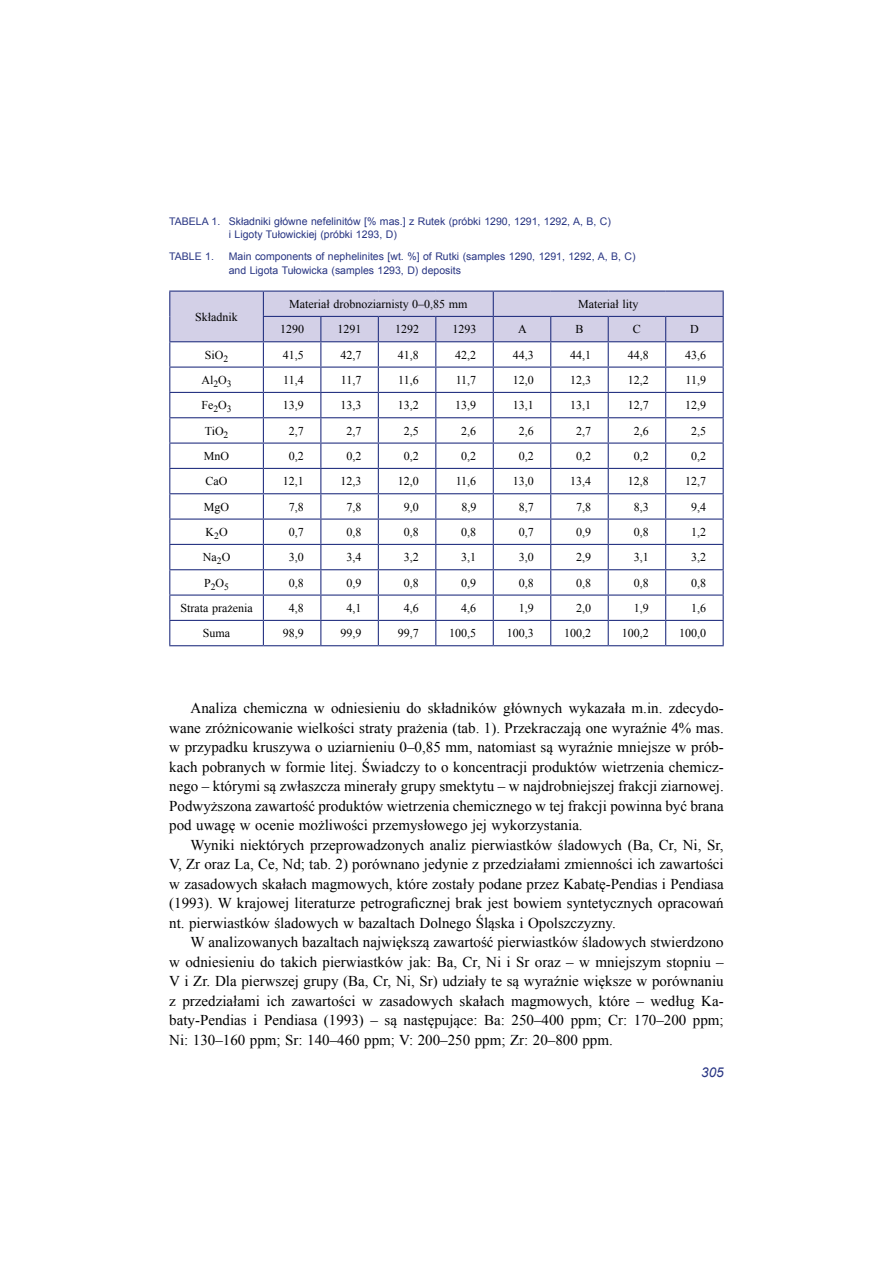
<style>
.page{position:relative;width:893px;height:1263px;background:#fff}
.page>*{position:absolute;margin:0;border:0;box-sizing:border-box;transform-origin:0 0}
.t1{font:15px/19.5px "Times New Roman";color:#000;text-align:justify}
.t2{font:italic 13.5px "Arial";color:#283583}
.t3{font:12px "Times New Roman";color:#000}
.t4{font:10.5px/13.5px "Arial";color:#283583}
</style>
<div class="page">
<hr style="left:169px;top:645px;width:94px;height:1px;background:#283583">
<hr style="left:263px;top:645px;width:58px;height:1px;background:#283583">
<hr style="left:321px;top:645px;width:57px;height:1px;background:#283583">
<hr style="left:378px;top:645px;width:58px;height:1px;background:#283583">
<hr style="left:436px;top:645px;width:57px;height:1px;background:#283583">
<hr style="left:493px;top:645px;width:58px;height:1px;background:#283583">
<hr style="left:551px;top:645px;width:57px;height:1px;background:#283583">
<hr style="left:608px;top:645px;width:58px;height:1px;background:#283583">
<hr style="left:666px;top:645px;width:58px;height:1px;background:#283583">
<svg style="left:169px;top:291px;width:555px;height:354px"></svg>
<p class="t4" style="left:229px;top:214px;width:384px;text-indent:-60px">TABELA 1. Składniki główne nefelinitów [% mas.] z Rutek (próbki 1290, 1291, 1292, A, B, C) i Ligoty Tułowickiej (próbki 1293, D)</p>
<p class="t4" style="left:169px;top:250px;width:46px">TABLE 1.</p>
<p class="t4" style="left:229px;top:250px;width:408px">Main components of nephelinites [wt. %] of Rutki (samples 1290, 1291, 1292, A, B, C) and Ligota Tułowicka (samples 1293, D) deposits</p>
<p class="t3" style="left:195px;top:308px;width:44px">Składnik</p>
<p class="t3" style="left:289px;top:296px;width:180px">Materiał drobnoziarnisty 0–0,85 mm</p>
<p class="t3" style="left:578px;top:296px;width:62px">Materiał lity</p>
<p class="t3" style="left:280px;top:321px;width:25px">1290</p>
<p class="t3" style="left:338px;top:321px;width:25px">1291</p>
<p class="t3" style="left:395px;top:321px;width:25px">1292</p>
<p class="t3" style="left:453px;top:321px;width:25px">1293</p>
<p class="t3" style="left:518px;top:321px;width:10px">A</p>
<p class="t3" style="left:575px;top:321px;width:10px">B</p>
<p class="t3" style="left:633px;top:321px;width:10px">C</p>
<p class="t3" style="left:690px;top:321px;width:10px">D</p>
<p class="t3" style="left:205px;top:346px;width:25px">SiO<sub>2</sub></p>
<p class="t3" style="left:283px;top:346px;width:22px">41,5</p>
<p class="t3" style="left:340px;top:346px;width:22px">42,7</p>
<p class="t3" style="left:398px;top:346px;width:22px">41,8</p>
<p class="t3" style="left:455px;top:346px;width:22px">42,2</p>
<p class="t3" style="left:513px;top:346px;width:22px">44,3</p>
<p class="t3" style="left:570px;top:346px;width:22px">44,1</p>
<p class="t3" style="left:628px;top:346px;width:22px">44,8</p>
<p class="t3" style="left:685px;top:346px;width:22px">43,6</p>
<p class="t3" style="left:201px;top:372px;width:32px">Al<sub>2</sub>O<sub>3</sub></p>
<p class="t3" style="left:283px;top:372px;width:22px">11,4</p>
<p class="t3" style="left:341px;top:372px;width:22px">11,7</p>
<p class="t3" style="left:398px;top:372px;width:22px">11,6</p>
<p class="t3" style="left:456px;top:372px;width:22px">11,7</p>
<p class="t3" style="left:513px;top:372px;width:22px">12,0</p>
<p class="t3" style="left:570px;top:372px;width:22px">12,3</p>
<p class="t3" style="left:628px;top:372px;width:22px">12,2</p>
<p class="t3" style="left:686px;top:372px;width:22px">11,9</p>
<p class="t3" style="left:201px;top:397px;width:32px">Fe<sub>2</sub>O<sub>3</sub></p>
<p class="t3" style="left:283px;top:397px;width:22px">13,9</p>
<p class="t3" style="left:340px;top:397px;width:22px">13,3</p>
<p class="t3" style="left:398px;top:397px;width:22px">13,2</p>
<p class="t3" style="left:455px;top:397px;width:22px">13,9</p>
<p class="t3" style="left:513px;top:397px;width:22px">13,1</p>
<p class="t3" style="left:570px;top:397px;width:22px">13,1</p>
<p class="t3" style="left:628px;top:397px;width:22px">12,7</p>
<p class="t3" style="left:685px;top:397px;width:22px">12,9</p>
<p class="t3" style="left:205px;top:422px;width:25px">TiO<sub>2</sub></p>
<p class="t3" style="left:289px;top:422px;width:16px">2,7</p>
<p class="t3" style="left:346px;top:422px;width:16px">2,7</p>
<p class="t3" style="left:404px;top:422px;width:16px">2,5</p>
<p class="t3" style="left:461px;top:422px;width:16px">2,6</p>
<p class="t3" style="left:519px;top:422px;width:16px">2,6</p>
<p class="t3" style="left:576px;top:422px;width:16px">2,7</p>
<p class="t3" style="left:634px;top:422px;width:16px">2,6</p>
<p class="t3" style="left:691px;top:422px;width:16px">2,5</p>
<p class="t3" style="left:204px;top:448px;width:27px">MnO</p>
<p class="t3" style="left:289px;top:448px;width:16px">0,2</p>
<p class="t3" style="left:346px;top:448px;width:16px">0,2</p>
<p class="t3" style="left:404px;top:448px;width:16px">0,2</p>
<p class="t3" style="left:461px;top:448px;width:16px">0,2</p>
<p class="t3" style="left:519px;top:448px;width:16px">0,2</p>
<p class="t3" style="left:576px;top:448px;width:16px">0,2</p>
<p class="t3" style="left:634px;top:448px;width:16px">0,2</p>
<p class="t3" style="left:691px;top:448px;width:16px">0,2</p>
<p class="t3" style="left:206px;top:473px;width:23px">CaO</p>
<p class="t3" style="left:283px;top:473px;width:22px">12,1</p>
<p class="t3" style="left:340px;top:473px;width:22px">12,3</p>
<p class="t3" style="left:398px;top:473px;width:22px">12,0</p>
<p class="t3" style="left:456px;top:473px;width:22px">11,6</p>
<p class="t3" style="left:513px;top:473px;width:22px">13,0</p>
<p class="t3" style="left:570px;top:473px;width:22px">13,4</p>
<p class="t3" style="left:628px;top:473px;width:22px">12,8</p>
<p class="t3" style="left:685px;top:473px;width:22px">12,7</p>
<p class="t3" style="left:204px;top:498px;width:27px">MgO</p>
<p class="t3" style="left:289px;top:498px;width:16px">7,8</p>
<p class="t3" style="left:346px;top:498px;width:16px">7,8</p>
<p class="t3" style="left:404px;top:498px;width:16px">9,0</p>
<p class="t3" style="left:461px;top:498px;width:16px">8,9</p>
<p class="t3" style="left:519px;top:498px;width:16px">8,7</p>
<p class="t3" style="left:576px;top:498px;width:16px">7,8</p>
<p class="t3" style="left:634px;top:498px;width:16px">8,3</p>
<p class="t3" style="left:691px;top:498px;width:16px">9,4</p>
<p class="t3" style="left:206px;top:524px;width:24px">K<sub>2</sub>O</p>
<p class="t3" style="left:289px;top:524px;width:16px">0,7</p>
<p class="t3" style="left:346px;top:524px;width:16px">0,8</p>
<p class="t3" style="left:404px;top:524px;width:16px">0,8</p>
<p class="t3" style="left:461px;top:524px;width:16px">0,8</p>
<p class="t3" style="left:519px;top:524px;width:16px">0,7</p>
<p class="t3" style="left:576px;top:524px;width:16px">0,9</p>
<p class="t3" style="left:634px;top:524px;width:16px">0,8</p>
<p class="t3" style="left:691px;top:524px;width:16px">1,2</p>
<p class="t3" style="left:203px;top:549px;width:29px">Na<sub>2</sub>O</p>
<p class="t3" style="left:289px;top:549px;width:16px">3,0</p>
<p class="t3" style="left:346px;top:549px;width:16px">3,4</p>
<p class="t3" style="left:404px;top:549px;width:16px">3,2</p>
<p class="t3" style="left:461px;top:549px;width:16px">3,1</p>
<p class="t3" style="left:519px;top:549px;width:16px">3,0</p>
<p class="t3" style="left:576px;top:549px;width:16px">2,9</p>
<p class="t3" style="left:634px;top:549px;width:16px">3,1</p>
<p class="t3" style="left:691px;top:549px;width:16px">3,2</p>
<p class="t3" style="left:204px;top:574px;width:26px">P<sub>2</sub>O<sub>5</sub></p>
<p class="t3" style="left:289px;top:574px;width:16px">0,8</p>
<p class="t3" style="left:346px;top:574px;width:16px">0,9</p>
<p class="t3" style="left:404px;top:574px;width:16px">0,8</p>
<p class="t3" style="left:461px;top:574px;width:16px">0,9</p>
<p class="t3" style="left:519px;top:574px;width:16px">0,8</p>
<p class="t3" style="left:576px;top:574px;width:16px">0,8</p>
<p class="t3" style="left:634px;top:574px;width:16px">0,8</p>
<p class="t3" style="left:691px;top:574px;width:16px">0,8</p>
<p class="t3" style="left:180px;top:600px;width:74px">Strata prażenia</p>
<p class="t3" style="left:289px;top:600px;width:16px">4,8</p>
<p class="t3" style="left:346px;top:600px;width:16px">4,1</p>
<p class="t3" style="left:404px;top:600px;width:16px">4,6</p>
<p class="t3" style="left:461px;top:600px;width:16px">4,6</p>
<p class="t3" style="left:519px;top:600px;width:16px">1,9</p>
<p class="t3" style="left:576px;top:600px;width:16px">2,0</p>
<p class="t3" style="left:634px;top:600px;width:16px">1,9</p>
<p class="t3" style="left:691px;top:600px;width:16px">1,6</p>
<p class="t3" style="left:203px;top:625px;width:29px">Suma</p>
<p class="t3" style="left:283px;top:625px;width:22px">98,9</p>
<p class="t3" style="left:340px;top:625px;width:22px">99,9</p>
<p class="t3" style="left:398px;top:625px;width:22px">99,7</p>
<p class="t3" style="left:449px;top:625px;width:28px">100,5</p>
<p class="t3" style="left:507px;top:625px;width:28px">100,3</p>
<p class="t3" style="left:564px;top:625px;width:28px">100,2</p>
<p class="t3" style="left:622px;top:625px;width:28px">100,2</p>
<p class="t3" style="left:679px;top:625px;width:28px">100,0</p>
<p class="t1" style="left:169px;top:698px;width:556px;text-indent:21px">Analiza chemiczna w odniesieniu do składników głównych wykazała m.in. zdecydo&shy;wane zróżnicowanie wielkości straty prażenia (tab. 1). Przekraczają one wyraźnie 4% mas. w przypadku kruszywa o uziarnieniu 0–0,85 mm, natomiast są wyraźnie mniejsze w prób&shy;kach pobranych w formie litej. Świadczy to o koncentracji produktów wietrzenia chemicz&shy;nego – którymi są zwłaszcza minerały grupy smektytu – w najdrobniejszej frakcji ziarnowej.<br>Podwyższona zawartość produktów wietrzenia chemicznego w tej frakcji powinna być brana pod uwagę w ocenie możliwości przemysłowego jej wykorzystania.</p>
<p class="t1" style="left:169px;top:835px;width:556px;text-indent:21px">Wyniki niektórych przeprowadzonych analiz pierwiastków śladowych (Ba, Cr, Ni, Sr, V, Zr oraz La, Ce, Nd; tab. 2) porównano jedynie z przedziałami zmienności ich zawartości w zasadowych skałach magmowych, które zostały podane przez Kabatę-Pendias i Pendiasa (1993). W krajowej literaturze petrograficznej brak jest bowiem syntetycznych opracowań nt. pierwiastków śladowych w bazaltach Dolnego Śląska i Opolszczyzny.</p>
<p class="t1" style="left:169px;top:932px;width:556px;text-indent:21px">W analizowanych bazaltach największą zawartość pierwiastków śladowych stwierdzono w odniesieniu do takich pierwiastków jak: Ba, Cr, Ni i Sr oraz – w mniejszym stopniu – V i Zr. Dla pierwszej grupy (Ba, Cr, Ni, Sr) udziały te są wyraźnie większe w porównaniu z przedziałami ich zawartości w zasadowych skałach magmowych, które – według Ka&shy;baty-Pendias i Pendiasa (1993) – są następujące: Ba: 250–400 ppm; Cr: 170–200 ppm; Ni: 130–160 ppm; Sr: 140–460 ppm; V: 200–250 ppm; Zr: 20–800 ppm.</p>
<p class="t2" style="left:701px;top:1064px;width:24px">305</p>
</div>
